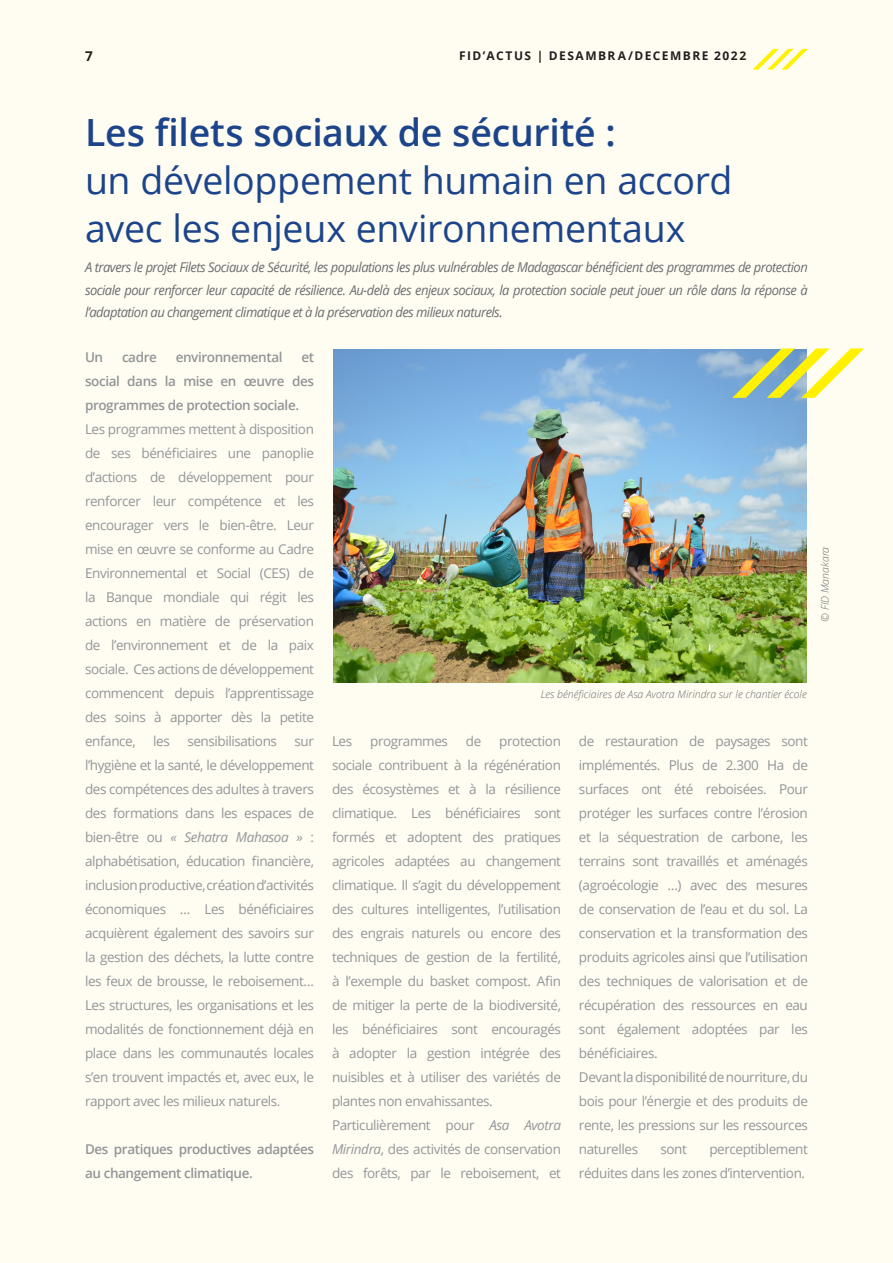
<style>
.page{position:relative;width:893px;height:1263px;background:#fffdf2}
.page>*{position:absolute;margin:0;border:0;box-sizing:border-box;transform-origin:0 0}
.t1{font:37.5px/48px "Open Sans";letter-spacing:-.01em;color:#1c448a}
.t2{font:600 37.5px "Open Sans";letter-spacing:-.005em;color:#1c448a}
.t3{font:13.5px/24px "Open Sans";letter-spacing:-.03em;color:#939598;text-align:justify}
.t4{font:italic 13.5px/22.5px "Open Sans";letter-spacing:-.04em;color:#6c6d70;text-align:justify;scale:.96 1}
.t5{font:600 13.5px/24px "Open Sans";letter-spacing:-.03em;color:#939598;text-align:justify}
.t6{font:700 13.5px "Open Sans";color:#231f20}
.t7{font:700 12px "Open Sans";letter-spacing:.12em;color:#231f20}
.Address{font:italic 300 10.5px "Open Sans";color:#6c6d70}
.s1{font-style:italic}
</style>
<div class="page">
<img style="left:334px;top:349px;width:472px;height:333px">
<svg style="left:753px;top:49px;width:55px;height:21px"></svg>
<svg style="left:732px;top:348px;width:132px;height:50px"></svg>
<p class="t6" style="left:85px;top:46px;width:9px">7</p>
<p class="t7" style="left:459px;top:47px;width:289px">FID’ACTUS | DESAMBRA/DECEMBRE 2022</p>
<h1 class="t2" style="left:85px;top:106px;width:532px">Les filets sociaux de sécurité :</h1>
<h1 class="t1" style="left:85px;top:155px;width:649px">un développement humain en accord avec les enjeux environnementaux</h1>
<p class="t4" style="left:85px;top:256px;width:754px">A travers le projet Filets Sociaux de Sécurité, les populations les plus vulnérables de Madagascar bénéficient des programmes de protection sociale pour renforcer leur capacité de résilience. Au-delà des enjeux sociaux, la protection sociale peut jouer un rôle dans la réponse à l’adaptation au changement climatique et à la préservation des milieux naturels.</p>
<p class="t5" style="left:85px;top:345px;width:20px">Un</p>
<p class="t5" style="left:122px;top:345px;width:36px">cadre</p>
<p class="t5" style="left:176px;top:345px;width:108px">environnemental</p>
<p class="t5" style="left:85px;top:345px;width:230px;text-indent:216px">et social dans la mise en œuvre des programmes de protection sociale.</p>
<p class="t3" style="left:85px;top:417px;width:230px">Les programmes mettent à disposition de ses bénéficiaires une panoplie d’actions de développement pour renforcer leur compétence et les encourager vers le bien-être. Leur mise en œuvre se conforme au Cadre Environnemental et Social (CES) de la Banque mondiale qui régit les actions en matière de préservation de l’environnement et de la paix sociale. Ces actions de développement commencent depuis l’apprentissage des soins à apporter dès la petite enfance,</p>
<p class="t3" style="left:153px;top:729px;width:18px">les</p>
<p class="t3" style="left:187px;top:729px;width:91px">sensibilisations</p>
<p class="t3" style="left:85px;top:729px;width:230px;text-indent:210px">sur l’hygiène et la santé, le développement des compétences des adultes à travers des formations dans les espaces de bien-être ou <span class="s1">« Sehatra Mahasoa »</span> : alphabétisation, éducation financière, inclusion productive, création d’activités économiques … Les bénéficiaires acquièrent également des savoirs sur la gestion des déchets, la lutte contre les feux de brousse, le reboisement… Les structures, les organisations et les modalités de fonctionnement déjà en place dans les communautés locales s’en trouvent impactés et, avec eux, le rapport avec les milieux naturels.</p>
<p class="t5" style="left:85px;top:1137px;width:230px">Des pratiques productives adaptées au changement climatique.</p>
<p class="Address" style="left:541px;top:687px;width:268px">Les bénéficiaires de Asa Avotra Mirindra sur le chantier école</p>
<p class="t3" style="left:332px;top:729px;width:22px">Les</p>
<p class="t3" style="left:370px;top:729px;width:79px">programmes</p>
<p class="t3" style="left:466px;top:729px;width:17px">de</p>
<p class="t3" style="left:332px;top:729px;width:230px;text-indent:167px">protection sociale contribuent à la régénération des écosystèmes et à la résilience climatique. Les bénéficiaires sont formés et adoptent des pratiques agricoles adaptées au changement climatique. Il s’agit du développement des cultures intelligentes, l’utilisation des engrais naturels ou encore des techniques de gestion de la fertilité, à l’exemple du basket compost. Afin de mitiger la perte de la biodiversité, les bénéficiaires sont encouragés à adopter la gestion intégrée des nuisibles et à utiliser des variétés de plantes non envahissantes.</p>
<p class="t3" style="left:332px;top:1113px;width:230px">Particulièrement pour <span class="s1">Asa Avotra Mirindra</span>, des activités de conservation des forêts, par le reboisement, et</p>
<p class="t3" style="left:579px;top:729px;width:230px">de restauration de paysages sont implémentés. Plus de 2.300 Ha de surfaces ont été reboisées. Pour protéger les surfaces contre l’érosion et la séquestration de carbone, les terrains sont travaillés et aménagés (agroécologie …) avec des mesures de conservation de l’eau et du sol. La conservation et la transformation des produits agricoles ainsi que l’utilisation des techniques de valorisation et de récupération des ressources en eau sont également adoptées par les bénéficiaires.</p>
<p class="t3" style="left:579px;top:1065px;width:230px">Devant la disponibilité de nourriture, du bois pour l’énergie et des produits de rente, les pressions sur les ressources naturelles</p>
<p class="t3" style="left:579px;top:1137px;width:230px;text-align:right">perceptiblement<br>réduites dans les zones d’intervention.</p>
<p class="t3" style="left:660px;top:1137px;width:28px">sont</p>
<p class="Address" style="left:818px;top:622px;width:77px;rotate:-90deg">© FID Manakara</p>
</div>
